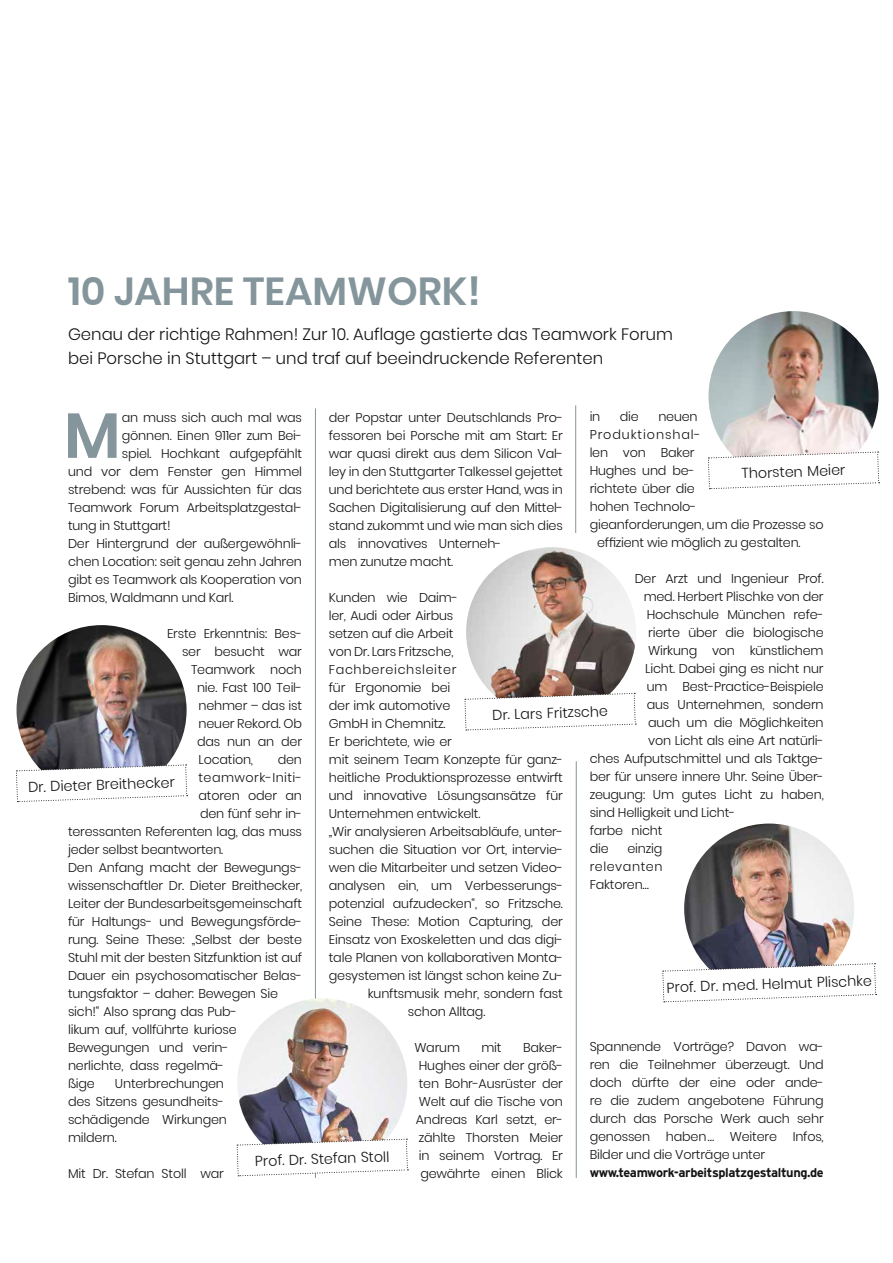
<style>
.page{position:relative;width:893px;height:1263px;background:#fff}
.page>*{position:absolute;margin:0;border:0;box-sizing:border-box;transform-origin:0 0}
.t1{font:600 63.75px "Poppins";color:#84959b}
.t2{font:600 39px "Poppins";color:#84959b}
.t3{font:300 16.5px/24px "Poppins";color:#131413}
.t4{font:300 14.25px "Poppins";color:#131413}
.t5{font:300 12.75px/18px "Poppins";letter-spacing:-.015em;color:#131413}
.t6{font:700 12.75px "Interstate";letter-spacing:-.03em;color:#131413}
.t7{font:300 12.75px "Poppins";letter-spacing:.05em;color:#131413}
.t8{font:300 12.75px "Poppins";letter-spacing:.035em;color:#131413}
.t9{font:300 12.75px "Poppins";letter-spacing:.07em;color:#131413}
</style>
<div class="page">
<hr style="left:315px;top:408px;width:1px;height:770px;background:#84959b">
<hr style="left:576px;top:761px;width:1px;height:417px;background:#84959b">
<img style="left:17px;top:625px;width:170px;height:170px;border-radius:85px">
<svg style="left:16px;top:764px;width:172px;height:38px"></svg>
<img style="left:466px;top:547px;width:170px;height:170px;border-radius:85px">
<svg style="left:464px;top:693px;width:172px;height:38px"></svg>
<img style="left:237px;top:998px;width:170px;height:170px;border-radius:85px">
<svg style="left:236px;top:1138px;width:172px;height:38px"></svg>
<img style="left:708px;top:311px;width:171px;height:170px;border-radius:85px">
<svg style="left:708px;top:451px;width:172px;height:38px"></svg>
<img style="left:684px;top:823px;width:170px;height:171px;border-radius:85px">
<svg style="left:662px;top:963px;width:215px;height:39px"></svg>
<hr style="left:575px;top:405px;width:1px;height:128px;background:#84959b">
<h2 class="t2" style="left:68px;top:268px;width:414px">10 JAHRE TEAMWORK!</h2>
<p class="t3" style="left:68px;top:323px;width:607px">Genau der richtige Rahmen! Zur 10. Auflage gastierte das Teamwork Forum bei Porsche in Stuttgart – und traf auf beeindruckende Referenten</p>
<p class="t5" style="left:590px;top:408px;width:12px">in</p>
<p class="t5" style="left:620px;top:408px;width:21px">die</p>
<p class="t5" style="left:658px;top:408px;width:41px">neuen</p>
<p class="t9" style="left:590px;top:427px;width:113px">Produktionshal-</p>
<p class="t5" style="left:590px;top:444px;width:107px">len von Baker</p>
<p class="t5" style="left:590px;top:462px;width:107px">Hughes und be-</p>
<p class="t5" style="left:590px;top:480px;width:107px">richtete über die</p>
<p class="t5" style="left:590px;top:498px;width:108px">hohen Technolo-</p>
<p class="t5" style="left:590px;top:516px;width:235px">gieanforderungen, um die Prozesse so</p>
<p class="t5" style="left:597px;top:534px;width:205px">effizient wie möglich zu gestalten.</p>
<p class="t5" style="left:635px;top:570px;width:191px">Der Arzt und Ingenieur Prof.</p>
<p class="t5" style="left:644px;top:588px;width:182px">med. Herbert Plischke von der</p>
<p class="t5" style="left:647px;top:606px;width:179px">Hochschule München refe-</p>
<p class="t5" style="left:648px;top:624px;width:177px">rierte über die biologische</p>
<p class="t5" style="left:648px;top:642px;width:177px">Wirkung von künstlichem</p>
<p class="t5" style="left:645px;top:660px;width:180px">Licht. Dabei ging es nicht nur</p>
<p class="t5" style="left:647px;top:678px;width:179px">um Best-Practice-Beispiele</p>
<p class="t5" style="left:647px;top:696px;width:178px">aus Unternehmen, sondern</p>
<p class="t5" style="left:648px;top:714px;width:177px">auch um die Möglichkeiten</p>
<p class="t5" style="left:648px;top:732px;width:177px">von Licht als eine Art natürli-</p>
<p class="t5" style="left:590px;top:750px;width:236px">ches Aufputschmittel und als Taktge-</p>
<p class="t5" style="left:590px;top:768px;width:236px">ber für unsere innere Uhr. Seine Über-</p>
<p class="t5" style="left:590px;top:786px;width:236px">zeugung: Um gutes Licht zu haben,</p>
<p class="t5" style="left:590px;top:804px;width:147px">sind Helligkeit und Licht-</p>
<p class="t5" style="left:590px;top:822px;width:74px">farbe nicht</p>
<p class="t5" style="left:590px;top:840px;width:21px">die</p>
<h1 class="t1" style="left:64px;top:399px;width:58px">M</h1>
<p class="t5" style="left:122px;top:408px;width:182px">an muss sich auch mal was</p>
<p class="t5" style="left:329px;top:409px;width:236px">der Popstar unter Deutschlands Pro&shy;fessoren bei Porsche mit am Start: Er war quasi direkt aus dem Silicon Val&shy;ley in den Stuttgarter Talkessel gejettet und berichtete aus erster Hand, was in Sachen Digitalisierung auf den Mittel&shy;stand zukommt und wie man sich dies als innovatives Unterneh-<br>men zunutze macht.</p>
<p class="t5" style="left:329px;top:589px;width:131px">Kunden wie Daim-</p>
<p class="t5" style="left:329px;top:607px;width:126px">ler, Audi oder Airbus</p>
<p class="t5" style="left:329px;top:625px;width:126px">setzen auf die Arbeit</p>
<p class="t5" style="left:329px;top:643px;width:126px">von Dr. Lars Fritzsche,</p>
<p class="t7" style="left:329px;top:662px;width:129px">Fachbereichsleiter</p>
<p class="t5" style="left:329px;top:679px;width:123px">für Ergonomie bei</p>
<p class="t5" style="left:329px;top:697px;width:123px">der imk automotive</p>
<p class="t5" style="left:329px;top:715px;width:118px">GmbH in Chemnitz.</p>
<p class="t5" style="left:329px;top:733px;width:125px">Er berichtete, wie er</p>
<p class="t5" style="left:329px;top:751px;width:236px">mit seinem Team Konzepte für ganz-</p>
<p class="t5" style="left:329px;top:769px;width:236px">heitliche Produktionsprozesse entwirft</p>
<p class="t5" style="left:329px;top:787px;width:236px">und innovative Lösungsansätze für</p>
<p class="t5" style="left:329px;top:805px;width:153px">Unternehmen entwickelt.</p>
<p class="t5" style="left:329px;top:823px;width:236px">„Wir analysieren Arbeitsabläufe, unter-</p>
<p class="t5" style="left:329px;top:841px;width:236px">suchen die Situation vor Ort, intervie-</p>
<p class="t5" style="left:329px;top:859px;width:236px">wen die Mitarbeiter und setzen Video-</p>
<p class="t5" style="left:329px;top:877px;width:236px">analysen ein, um Verbesserungs-</p>
<p class="t5" style="left:329px;top:895px;width:235px">potenzial aufzudecken“, so Fritzsche.</p>
<p class="t5" style="left:329px;top:913px;width:236px">Seine These: Motion Capturing, der</p>
<p class="t5" style="left:329px;top:931px;width:236px">Einsatz von Exoskeletten und das digi-</p>
<p class="t5" style="left:329px;top:949px;width:236px">tale Planen von kollaborativen Monta-</p>
<p class="t5" style="left:329px;top:967px;width:236px">gesystemen ist längst schon keine Zu-</p>
<p class="t5" style="left:368px;top:985px;width:197px">kunftsmusik mehr, sondern fast</p>
<p class="t5" style="left:408px;top:1003px;width:79px">schon Alltag.</p>
<p class="t5" style="left:414px;top:1039px;width:47px">Warum</p>
<p class="t5" style="left:481px;top:1039px;width:22px">mit</p>
<p class="t5" style="left:122px;top:426px;width:182px">gönnen. Einen 911er zum Bei-</p>
<p class="t5" style="left:122px;top:444px;width:182px">spiel. Hochkant aufgepfählt</p>
<p class="t5" style="left:68px;top:462px;width:235px">und vor dem Fenster gen Himmel</p>
<p class="t5" style="left:68px;top:480px;width:236px">strebend: was für Aussichten für das</p>
<p class="t5" style="left:68px;top:498px;width:236px">Teamwork Forum Arbeitsplatzgestal-</p>
<p class="t5" style="left:68px;top:516px;width:104px">tung in Stuttgart!</p>
<p class="t5" style="left:68px;top:534px;width:236px">Der Hintergrund der außergewöhnli-</p>
<p class="t5" style="left:68px;top:552px;width:235px">chen Location: seit genau zehn Jahren</p>
<p class="t5" style="left:68px;top:570px;width:235px">gibt es Teamwork als Kooperation von</p>
<p class="t5" style="left:68px;top:588px;width:167px">Bimos, Waldmann und Karl.</p>
<p class="t5" style="left:167px;top:624px;width:137px">Erste Erkenntnis: Bes-</p>
<p class="t5" style="left:182px;top:642px;width:122px">ser besucht war</p>
<p class="t5" style="left:191px;top:660px;width:113px">Teamwork noch</p>
<p class="t5" style="left:197px;top:678px;width:107px">nie. Fast 100 Teil-</p>
<p class="t5" style="left:199px;top:696px;width:105px">nehmer – das ist</p>
<p class="t5" style="left:199px;top:714px;width:105px">neuer Rekord. Ob</p>
<p class="t5" style="left:197px;top:732px;width:106px">das nun an der</p>
<p class="t5" style="left:199px;top:750px;width:56px">Location,</p>
<p class="t5" style="left:278px;top:750px;width:26px">den</p>
<p class="t8" style="left:199px;top:770px;width:105px">teamwork-Initi-</p>
<p class="t5" style="left:199px;top:786px;width:105px">atoren oder an</p>
<p class="t5" style="left:200px;top:804px;width:104px">den fünf sehr in-</p>
<p class="t5" style="left:68px;top:822px;width:236px">teressanten Referenten lag, das muss</p>
<p class="t5" style="left:68px;top:840px;width:157px">jeder selbst beantworten.</p>
<p class="t5" style="left:68px;top:858px;width:236px">Den Anfang macht der Bewegungs-</p>
<p class="t5" style="left:68px;top:876px;width:236px">wissenschaftler Dr. Dieter Breithecker,</p>
<p class="t5" style="left:68px;top:894px;width:236px">Leiter der Bundesarbeitsgemeinschaft</p>
<p class="t5" style="left:68px;top:912px;width:236px">für Haltungs- und Bewegungsförde-</p>
<p class="t5" style="left:68px;top:930px;width:235px">rung. Seine These: „Selbst der beste</p>
<p class="t5" style="left:68px;top:948px;width:236px">Stuhl mit der besten Sitzfunktion ist auf</p>
<p class="t5" style="left:68px;top:966px;width:236px">Dauer ein psychosomatischer Belas-</p>
<p class="t5" style="left:68px;top:984px;width:211px">tungsfaktor – daher: Bewegen Sie</p>
<p class="t5" style="left:68px;top:1002px;width:170px">sich!“ Also sprang das Pub-</p>
<p class="t5" style="left:68px;top:1020px;width:170px">likum auf, vollführte kuriose</p>
<p class="t5" style="left:68px;top:1039px;width:162px">Bewegungen und verin-</p>
<p class="t5" style="left:68px;top:1057px;width:158px">nerlichte, dass regelmä-</p>
<p class="t5" style="left:68px;top:1075px;width:28px">ßige</p>
<p class="t4" style="left:741px;top:465px;width:105px;rotate:-2deg">Thorsten Meier</p>
<p class="t4" style="left:492px;top:707px;width:117px;rotate:-2deg">Dr. Lars Fritzsche</p>
<p class="t4" style="left:28px;top:779px;width:148px;rotate:-2deg">Dr. Dieter Breithecker</p>
<p class="t5" style="left:590px;top:840px;width:74px;text-align:justify;text-indent:38px">einzig relevanten Faktoren…</p>
<p class="t4" style="left:666px;top:979px;width:207px;rotate:-2deg">Prof. Dr. med. Helmut Plischke</p>
<p class="t5" style="left:590px;top:1038px;width:236px;text-align:justify">Spannende Vorträge? Davon wa&shy;ren die Teilnehmer überzeugt. Und doch dürfte der eine oder ande&shy;re die zudem angebotene Führung durch das Porsche Werk auch sehr genossen haben… Weitere Infos, Bilder und die Vorträge unter</p>
<p class="t6" style="left:590px;top:1165px;width:236px">www.teamwork-arbeitsplatzgestaltung.de</p>
<p class="t5" style="left:416px;top:1039px;width:149px;text-align:right">Baker-<br>Hughes einer der größ&shy;ten Bohr-Ausrüster der<br>Welt auf die Tische von<br>Andreas Karl setzt, er&shy;zählte Thorsten Meier in seinem Vortrag. Er gewährte einen Blick</p>
<p class="t5" style="left:68px;top:1075px;width:161px;text-indent:47px">Unterbrechungen des Sitzens gesundheits&shy;schädigende Wirkungen mildern.</p>
<p class="t5" style="left:68px;top:1165px;width:157px">Mit Dr. Stefan Stoll war</p>
<p class="t4" style="left:255px;top:1153px;width:136px;rotate:-2deg">Prof. Dr. Stefan Stoll</p>
</div>
